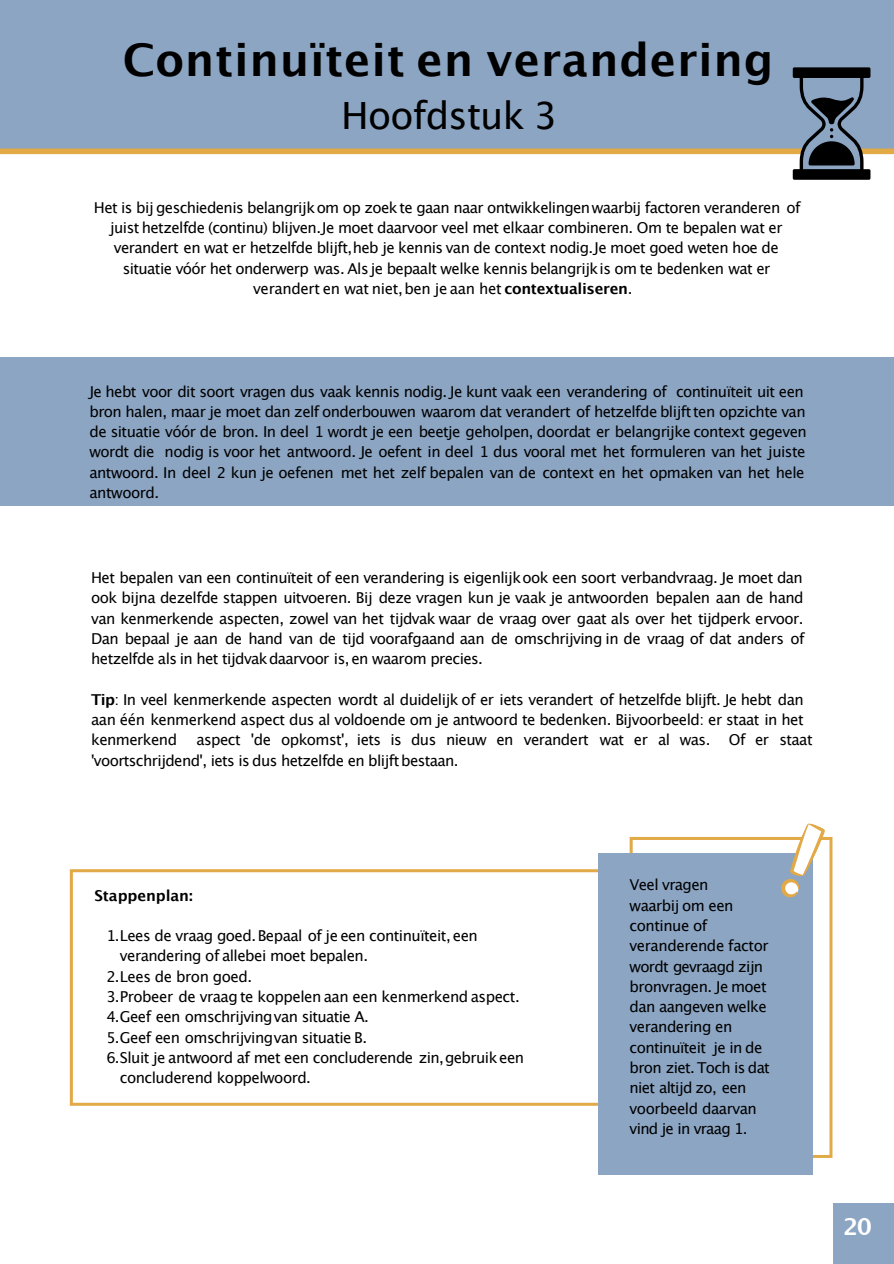
<style>
.page{position:relative;width:894px;height:1264px;background:#fff}
.page>*{position:absolute;margin:0;border:0;box-sizing:border-box;transform-origin:0 0}
.t1{font:700 52.5px "Lucida Grande";letter-spacing:-.01em;color:#000}
.t2{font:700 45px "Lucida Grande";letter-spacing:.015em;color:#000}
.t3{font:37.5px "Lucida Grande";letter-spacing:-.02em;color:#000}
.t4{font:700 23.25px "Lucida Grande";color:#fff}
.t5{font:15px/20.2px "Lucida Grande";letter-spacing:-.035em;color:#000}
.t6{font:700 15px "Lucida Grande";letter-spacing:-.005em;color:#000}
.s1{font-weight:700}
</style>
<div class="page">
<div style="left:0;top:357px;width:893px;height:148px;background:#8ba5c3"></div>
<svg style="left:70px;top:869px;width:528px;height:236px"></svg>
<svg style="left:629px;top:837px;width:203px;height:320px"></svg>
<div style="left:598px;top:853px;width:214px;height:321px;background:#8ba5c3"></div>
<svg style="left:781px;top:823px;width:43px;height:74px"></svg>
<div style="left:832px;top:1202px;width:61px;height:61px;background:#8ba5c3"></div>
<div style="left:0;top:0;width:893px;height:152px;background:#8ba5c3"></div>
<div style="left:0;top:148px;width:893px;height:6px;background:#e2a947"></div>
<svg style="left:792px;top:67px;width:78px;height:113px"></svg>
<h1 class="t1" style="left:166px;top:21px;width:375px">VRAAGSOORT</h1>
<h3 class="t3" style="left:341px;top:100px;width:218px">Hoofdstuk 3</h3>
<h2 class="t2" style="left:123px;top:41px;width:652px">Continuïteit en verandering</h2>
<p class="t5" style="left:94px;top:198px;width:708px;text-align:center">Het is bĳ geschiedenis belangrĳkom op zoek te gaan naar ontwikkelingenwaarbĳ factoren veranderen of juist hetzelfde (continu) blĳven.Je moet daarvoor veel met elkaar combineren. Om te bepalen wat er verandert en wat er hetzelfde blĳft,heb je kennis van de context nodig.Je moet goed weten hoe de situatie vóór het onderwerp was. Als je bepaalt welke kennis belangrĳkis om te bedenken wat er verandert en wat niet,ben je aan het <span class="s1">contextualiseren</span>.</p>
<p class="t5" style="left:89px;top:382px;width:718px">Je hebt voor dit soort vragen dus vaak kennis nodig. Je kunt vaak een verandering of continuïteit uit een bron halen, maar je moet dan zelf onderbouwen waarom dat verandert of hetzelfde blĳftten opzichte van de situatie vóór de bron. In deel 1 wordt je een beetje geholpen, doordat er belangrĳke context gegeven wordt die nodig is voor het antwoord. Je oefent in deel 1 dus vooral met het formuleren van het juiste antwoord. In deel 2 kun je oefenen met het zelf bepalen van de context en het opmaken van het hele antwoord.</p>
<p class="t5" style="left:91px;top:568px;width:714px;text-align:justify">Het bepalen van een continuïteit of een verandering is eigenlĳkook een soort verbandvraag. Je moet dan ook bĳna dezelfde stappen uitvoeren. Bĳ deze vragen kun je vaak je antwoorden bepalen aan de hand van kenmerkende aspecten, zowel van het tĳdvak waar de vraag over gaat als over het tĳdperk ervoor.<br>Dan bepaal je aan de hand van de tĳd voorafgaand aan de omschrĳving in de vraag of dat anders of hetzelfde als in het tĳdvakdaarvoor is, en waarom precies.</p>
<p class="t5" style="left:91px;top:690px;width:714px;text-align:justify"><span class="s1">Tip</span>: In veel kenmerkende aspecten wordt al duidelĳk of er iets verandert of hetzelfde blĳft. Je hebt dan aan één kenmerkend aspect dus al voldoende om je antwoord te bedenken. Bĳvoorbeeld: er staat in het kenmerkend</p>
<p class="t5" style="left:91px;top:730px;width:722px;text-indent:105px">aspect 'de opkomst', iets is dus nieuw en verandert wat er al was. Of er staat 'voortschrĳdend', iets is dus hetzelfde en blĳftbestaan.</p>
<p class="t6" style="left:94px;top:888px;width:100px">Stappenplan:</p>
<p class="t5" style="left:106px;top:926px;width:373px">1.Lees de vraag goed.Bepaal of je een continuïteit, een</p>
<p class="t5" style="left:120px;top:946px;width:249px">verandering of allebei moet bepalen.</p>
<p class="t5" style="left:106px;top:967px;width:147px">2.Lees de bron goed.</p>
<p class="t5" style="left:106px;top:987px;width:415px">3.Probeer de vraag te koppelen aan een kenmerkend aspect.</p>
<p class="t5" style="left:106px;top:1007px;width:264px">4.Geef een omschrĳvingvan situatie A.</p>
<p class="t5" style="left:106px;top:1028px;width:262px">5.Geef een omschrĳvingvan situatie B.</p>
<p class="t5" style="left:106px;top:1048px;width:419px">6.Sluit je antwoord af met een concluderende zin,gebruik een</p>
<p class="t5" style="left:120px;top:1068px;width:192px">concluderend koppelwoord.</p>
<p class="t5" style="left:629px;top:876px;width:142px">Veel vragen<br>waarbĳ om een continue of veranderende factor wordt gevraagd zĳn bronvragen. Je moet dan aangeven welke verandering en continuïteit je in de bron ziet. Toch is dat niet altĳd zo, een voorbeeld daarvan vind je in vraag 1.</p>
<h3 class="t4" style="left:842px;top:1216px;width:30px">20</h3>
<h3 class="t4" style="left:861px;top:1228px;width:17px">974</h3>
<h3 class="t4" style="left:859px;top:1228px;width:17px">X</h3>
</div>
